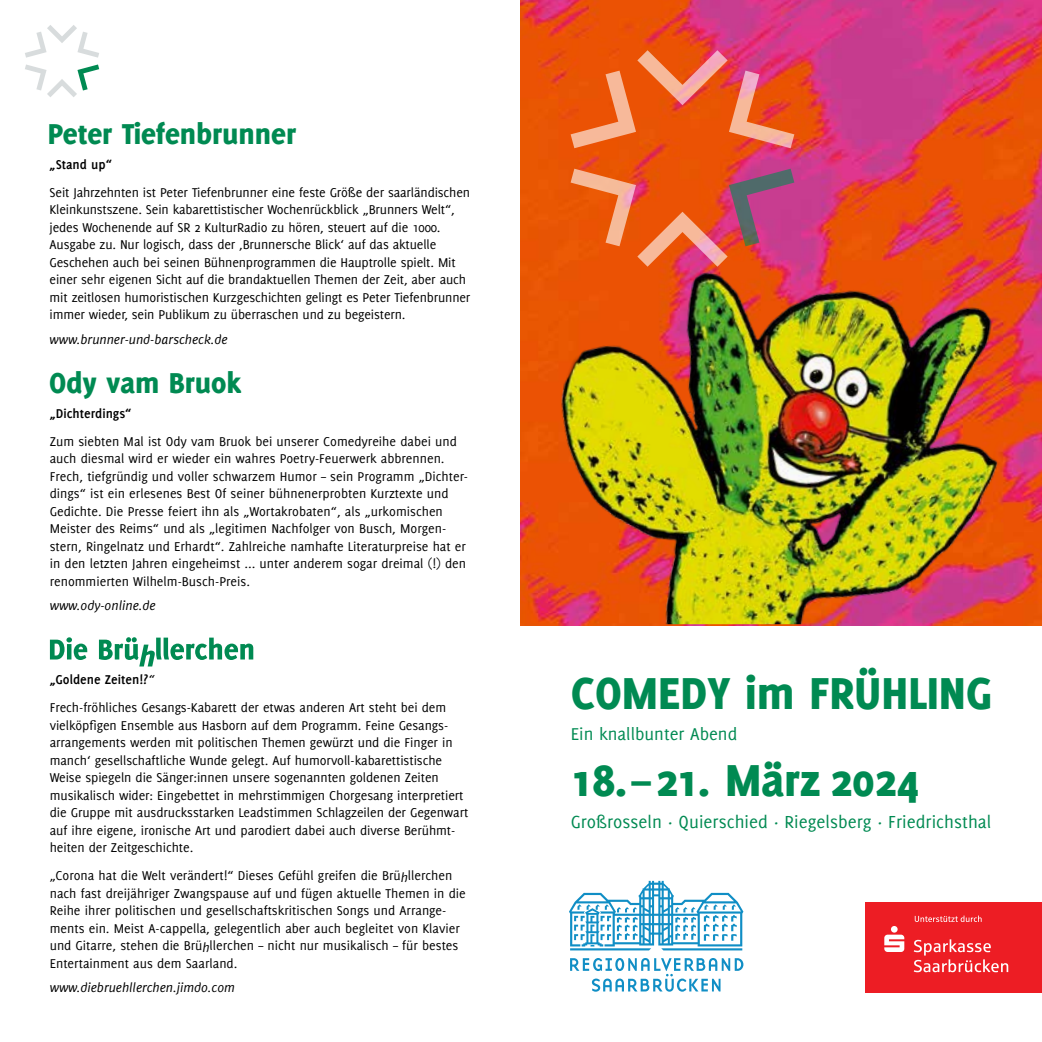
<style>
.page{position:relative;width:1042px;height:1042px;background:#fff}
.page>*{position:absolute;margin:0;border:0;box-sizing:border-box;transform-origin:0 0}
.t1{font:800 49px "Delicious";color:#008a52}
.t2{font:800 31.5px "Delicious";color:#008a52}
.t3{font:19.07px "Delicious";color:#008a52}
.t4{font:18.72px "Delicious";color:#008a52}
.t5{font:14px/17.5px "Delicious";letter-spacing:-.005em;color:#000}
.t6{font:italic 14px "Delicious";color:#000}
.t7{font:700 14px "Delicious";color:#000}
.s1{font-weight:700}
.s2{font-style:italic}
</style>
<div class="page">
<svg style="left:25px;top:25px;width:74px;height:33px"></svg>
<svg style="left:25px;top:64px;width:74px;height:33px"></svg>
<svg style="left:569px;top:881px;width:174px;height:69px"></svg>
<svg style="left:570px;top:958px;width:173px;height:33px"></svg>
<img style="left:521px;top:0;width:521px;height:625px">
<img style="left:526px;top:251px;width:493px;height:373px">
<svg style="left:570px;top:50px;width:224px;height:98px;background:#eb6434"></svg>
<svg style="left:570px;top:169px;width:224px;height:98px;background:#da5c42"></svg>
<svg style="left:50px;top:637px;width:203px;height:29px"></svg>
<div style="left:865px;top:902px;width:177px;height:90px;background:#ed1d24"></div>
<svg style="left:915px;top:915px;width:66px;height:7px"></svg>
<svg style="left:914px;top:939px;width:94px;height:33px"></svg>
<svg style="left:884px;top:926px;width:20px;height:26px"></svg>
<h2 class="t2" style="left:48px;top:115px;width:250px">Peter Tiefenbrunner</h2>
<p class="t7" style="left:50px;top:156px;width:64px">„Stand up“</p>
<p class="t5" style="left:50px;top:183px;width:422px">Seit Jahrzehnten ist Peter Tiefenbrunner eine feste Größe der saarländischen Kleinkunstszene. Sein kabarettistischer Wochenrückblick „Brunners Welt“, jedes Wochenende auf SR 2 KulturRadio zu hören, steuert auf die 1000.<br>Ausgabe zu. Nur logisch, dass der ‚Brunnersche Blick‘ auf das aktuelle Geschehen auch bei seinen Bühnenprogrammen die Hauptrolle spielt. Mit einer sehr eigenen Sicht auf die brandaktuellen Themen der Zeit, aber auch mit zeitlosen humoristischen Kurzgeschichten gelingt es Peter Tiefenbrunner immer wieder, sein Publikum zu überraschen und zu begeistern.</p>
<p class="t6" style="left:50px;top:331px;width:179px">www.brunner-und-barscheck.de</p>
<h2 class="t2" style="left:49px;top:364px;width:194px">Ody vam Bruok</h2>
<p class="t7" style="left:50px;top:405px;width:83px">„Dichterdings“</p>
<p class="t5" style="left:50px;top:432px;width:420px">Zum siebten Mal ist Ody vam Bruok bei unserer Comedyreihe dabei und auch diesmal wird er wieder ein wahres Poetry-Feuerwerk abbrennen.<br>Frech, tiefgründig und voller schwarzem Humor – sein Programm „Dichter&shy;dings“ ist ein erlesenes Best Of seiner bühnenerprobten Kurztexte und Gedichte. Die Presse feiert ihn als „Wortakrobaten“, als „urkomischen Meister des Reims“ und als „legitimen Nachfolger von Busch, Morgen&shy;stern, Ringelnatz und Erhardt“. Zahlreiche namhafte Literaturpreise hat er in den letzten Jahren eingeheimst ... unter anderem sogar dreimal (!) den renommierten Wilhelm-Busch-Preis.</p>
<p class="t6" style="left:50px;top:598px;width:107px">www.ody-online.de</p>
<p class="t5" style="left:50px;top:665px;width:398px;line-height:28px"><span class="s1">„Goldene Zeiten!?</span><span class="s2">“<br></span>Frech-fröhliches Gesangs-Kabarett der etwas anderen Art steht bei dem</p>
<p class="t5" style="left:50px;top:716px;width:420px">vielköpfigen Ensemble aus Hasborn auf dem Programm. Feine Gesangs&shy;arrangements werden mit politischen Themen gewürzt und die Finger in manch‘ gesellschaftliche Wunde gelegt. Auf humorvoll-kabarettistische Weise spiegeln die Sänger:innen unsere sogenannten goldenen Zeiten musikalisch wider: Eingebettet in mehrstimmigen Chorgesang interpretiert die Gruppe mit ausdrucksstarken Leadstimmen Schlagzeilen der Gegenwart auf ihre eigene, ironische Art und parodiert dabei auch diverse Berühmt&shy;heiten der Zeitgeschichte.</p>
<p class="t5" style="left:50px;top:867px;width:417px">„Corona hat die Welt verändert!“ Dieses Gefühl greifen die Brü<span class="s2">h</span>llerchen nach fast dreijähriger Zwangspause auf und fügen aktuelle Themen in die Reihe ihrer politischen und gesellschaftskritischen Songs und Arrange&shy;ments ein. Meist A-cappella, gelegentlich aber auch begleitet von Klavier und Gitarre, stehen die Brü<span class="s2">h</span>llerchen – nicht nur musikalisch – für bestes Entertainment aus dem Saarland.</p>
<p class="t6" style="left:50px;top:980px;width:187px">www.diebruehllerchen.jimdo.com</p>
<h1 class="t1" style="left:571px;top:664px;width:422px">COMEDY im FRÜHLING</h1>
<h3 class="t4" style="left:571px;top:723px;width:168px">Ein knallbunter Abend</h3>
<h1 class="t1" style="left:571px;top:752px;width:349px">18. – 21. März 2024</h1>
<h3 class="t3" style="left:571px;top:811px;width:422px">Großrosseln · Quierschied · Riegelsberg · Friedrichsthal</h3>
</div>
